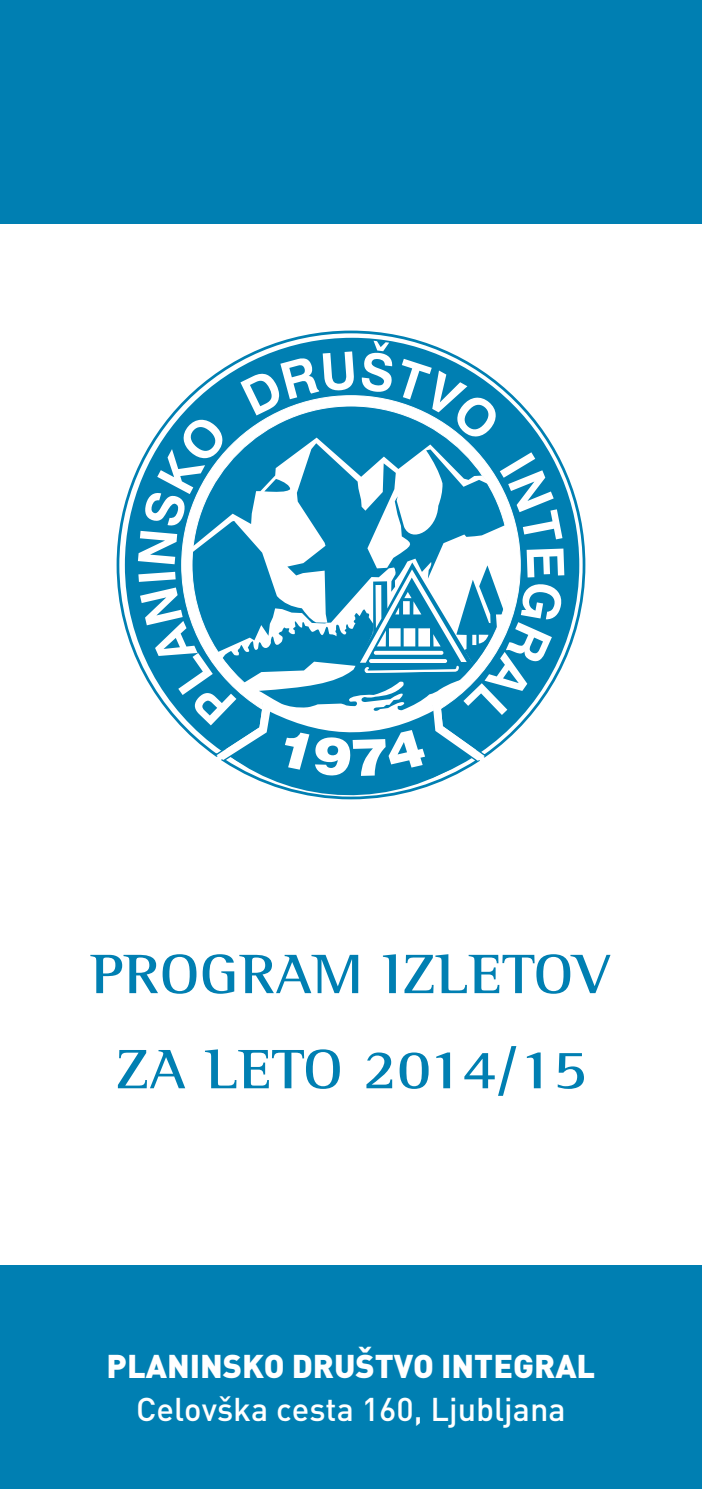
<style>
.page{position:relative;width:702px;height:1489px;background:#fff}
.page>*{position:absolute;margin:0;border:0;box-sizing:border-box;transform-origin:0 0}
.t1{font:700 56.75px/95px "Rotis Semi Serif";color:#007fb2;text-align:center;scale:1.09 1}
.t2{font:32.5px "DIN Medium EU";color:#fff}
.t3{font:900 32.5px "DIN";color:#fff}
</style>
<div class="page">
<div style="left:0;top:0;width:702px;height:223px;background:#007fb2"></div>
<div style="left:0;top:1265px;width:702px;height:223px;background:#007fb2"></div>
<svg style="left:116px;top:330px;width:470px;height:427px"></svg>
<svg style="left:138px;top:341px;width:426px;height:384px"></svg>
<svg style="left:180px;top:437px;width:377px;height:301px;fill:#007fb2"></svg>
<svg style="left:181px;top:395px;width:339px;height:339px"></svg>
<svg style="left:216px;top:562px;width:287px;height:238px"></svg>
<p class="t1" style="left:91px;top:926px;width:479px">PROGRAM IZLETOV<br>ZA LETO 2014/15</p>
<p class="t3" style="left:107px;top:1344px;width:490px">PLANINSKO DRUŠTVO INTEGRAL</p>
<p class="t2" style="left:136px;top:1388px;width:431px">Celovška cesta 160, Ljubljana</p>
</div>
